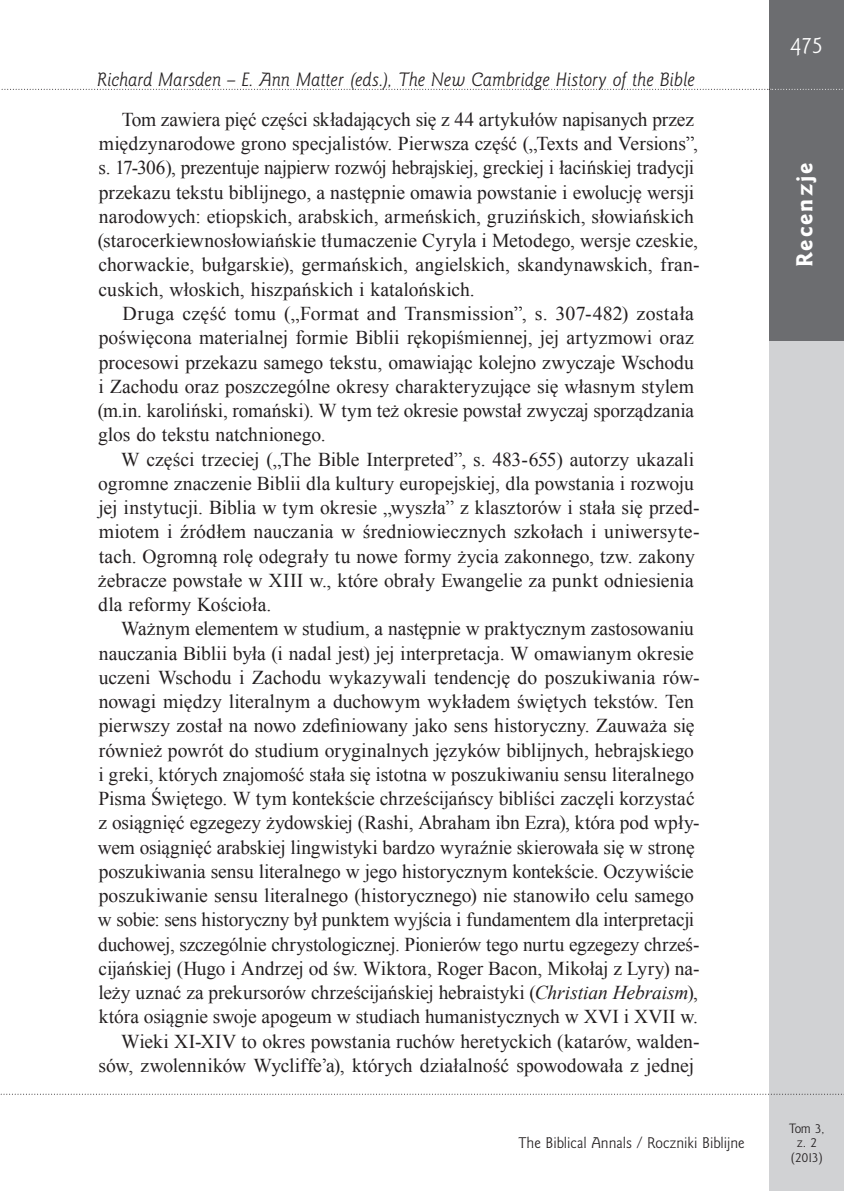
<style>
.page{position:relative;width:844px;height:1191px;background:#fff}
.page>*{position:absolute;margin:0;border:0;box-sizing:border-box;transform-origin:0 0}
.t1{font:21px "Goldy EFN Heavy";letter-spacing:.1em;color:#fff}
.t2{font:21px "Goldy EFN";color:#fff}
.Akapit{font:19.6px/24.3px "Times New Roman";color:#231f20}
.t3{font:italic 17.5px "Goldy EFN";letter-spacing:-.005em;color:#231f20}
.t4{font:14px "Goldy EFN";color:#231f20}
.t5{font:12.25px/14.7px "Goldy EFN";color:#231f20;text-align:center}
.s1{font-style:italic}
</style>
<div class="page">
<div style="left:769px;top:0;width:74px;height:1191px;background:#d1d2d4"></div>
<div style="left:769px;top:0;width:74px;height:89px;background:#6c6d70"></div>
<svg style="left:1px;top:1093px;width:843px;height:1px"></svg>
<div style="left:769px;top:89px;width:74px;height:251px;background:#6c6d70"></div>
<svg style="left:1px;top:89px;width:843px;height:1px"></svg>
<p class="t3" style="left:97px;top:70px;width:599px">Richard Marsden – E. Ann Matter (eds.), The New Cambridge History of the Bible</p>
<p class="Akapit" style="left:98px;top:107px;width:603px;text-indent:24px">Tom zawiera pięć części składających się z 44 artykułów napisanych przez międzynarodowe grono specjalistów. Pierwsza część („Texts and Versions”, s. 17-‑306), prezentuje najpierw rozwój hebrajskiej, greckiej i łacińskiej tradycji przekazu tekstu biblijnego, a następnie omawia powstanie i ewolucję wersji narodowych: etiopskich, arabskich, armeńskich, gruzińskich, słowiańskich (starocerkiewnosłowiańskie tłumaczenie Cyryla i Metodego, wersje czeskie, chorwackie, bułgarskie), germańskich, angielskich, skandynawskich, fran&shy;cuskich, włoskich, hiszpańskich i katalońskich.</p>
<p class="Akapit" style="left:98px;top:301px;width:597px;text-align:justify;text-indent:25px">Druga część tomu („Format and Transmission”, s. 307-‑ 482) została poświęcona materialnej formie Biblii rękopiśmiennej, jej artyzmowi oraz procesowi przekazu samego tekstu, omawiając kolejno zwyczaje Wschodu i Zachodu oraz poszczególne okresy charakteryzujące się własnym stylem (m.in. karoliński, romański). W tym też okresie powstał zwyczaj sporządzania glos do tekstu natchnionego.</p>
<p class="Akapit" style="left:98px;top:446px;width:603px;text-indent:23px">W części trzeciej („The Bible Interpreted”, s. 483-‑ 655) autorzy ukazali ogromne znaczenie Biblii dla kultury europejskiej, dla powstania i rozwoju jej instytucji. Biblia w tym okresie „wyszła” z klasztorów i stała się przed&shy;miotem i źródłem nauczania w średniowiecznych szkołach i uniwersyte&shy;tach. Ogromną rolę odegrały tu nowe formy życia zakonnego, tzw. zakony żebracze powstałe w XIII w., które obrały Ewangelie za punkt odniesienia dla reformy Kościoła.</p>
<p class="Akapit" style="left:98px;top:616px;width:603px;text-indent:23px">Ważnym elementem w studium, a następnie w praktycznym zastosowaniu nauczania Biblii była (i nadal jest) jej interpretacja. W omawianym okresie uczeni Wschodu i Zachodu wykazywali tendencję do poszukiwania rów&shy;nowagi między literalnym a duchowym wykładem świętych tekstów. Ten pierwszy został na nowo zdefiniowany jako sens historyczny. Zauważa się również powrót do studium oryginalnych języków biblijnych, hebrajskiego i greki, których znajomość stała się istotna w poszukiwaniu sensu literalnego Pisma Świętego. W tym kontekście chrześcijańscy bibliści zaczęli korzystać z osiągnięć egzegezy żydowskiej (Rashi, Abraham ibn Ezra), która pod wpły&shy;wem osiągnięć arabskiej lingwistyki bardzo wyraźnie skierowała się w stronę poszukiwania sensu literalnego w jego historycznym kontekście. Oczywiście poszukiwanie sensu literalnego (historycznego) nie stanowiło celu samego w sobie: sens historyczny był punktem wyjścia i fundamentem dla interpretacji duchowej, szczególnie chrystologicznej. Pionierów tego nurtu egzegezy chrześ&shy;cijańskiej (Hugo i Andrzej od św. Wiktora, Roger Bacon, Mikołaj z Lyry) na&shy;leży uznać za prekursorów chrześcijańskiej hebraistyki (<span class="s1">Christian Hebraism</span>), która osiągnie swoje apogeum w studiach humanistycznych w XVI i XVII w.</p>
<p class="Akapit" style="left:99px;top:1028px;width:602px;text-align:right">Wieki XI-‑XIV to okres powstania ruchów heretyckich (katarów, walden&shy;sów, zwolenników Wycliffe’a), których działalność spowodowała z jednej</p>
<p class="t4" style="left:518px;top:1134px;width:227px">The Biblical Annals / Roczniki Biblijne</p>
<p class="t2" style="left:790px;top:33px;width:34px">475</p>
<p class="t1" style="left:791px;top:267px;width:106px;rotate:-90deg">Recenzje</p>
<p class="t5" style="left:788px;top:1121px;width:37px">Tom 3, z. 2 (2013)</p>
</div>
